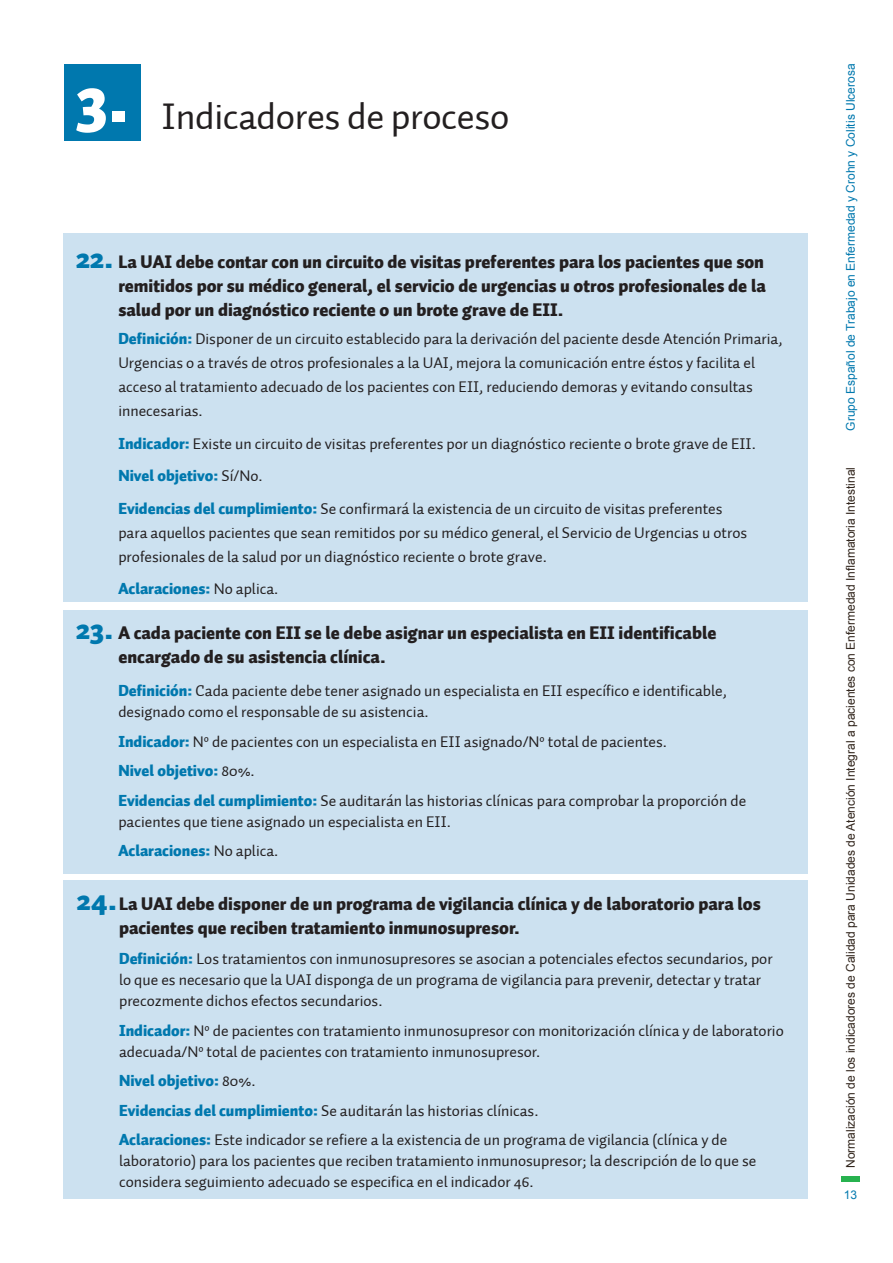
<style>
.page{position:relative;width:893px;height:1263px;background:#fff}
.page>*{position:absolute;margin:0;border:0;box-sizing:border-box;transform-origin:0 0}
.t1{font:700 67.5px "Arial";color:#fff}
.t2{font:900 67.5px "Auto 1";color:#fff}
.t3{font:37.5px "Auto 1";letter-spacing:-.01em;color:#231f20}
.t4{font:900 18px/24px "Auto 1";color:#231f20}
.t5{font:15.75px/21px "Auto 1";color:#231f20}
.t6{font:900 15.75px "Auto 1";color:#0078ae}
.t7{font:12px "Arial";color:#31251c}
.t8{font:12px "Arial";color:#0078ae}
.s1{font-size:30px;color:#0078ae}
.s2{font-weight:900;color:#0078ae}
.s3{font-weight:400;color:#231f20}
</style>
<div class="page">
<div style="left:841px;top:1177px;width:19px;height:5px;background:#27b24f"></div>
<div style="left:63px;top:233px;width:744px;height:369px;background:#cce1f0"></div>
<div style="left:64px;top:64px;width:76px;height:77px;background:#0078ae"></div>
<div style="left:63px;top:610px;width:744px;height:264px;background:#cce1f0"></div>
<div style="left:64px;top:881px;width:744px;height:318px;background:#cce1f0"></div>
<p class="t1" style="left:76px;top:67px;width:58px">3.</p>
<p class="t2" style="left:75px;top:54px;width:55px">3.</p>
<p class="t3" style="left:162px;top:93px;width:349px">Indicadores de proceso</p>
<p class="t4" style="left:118px;top:250px;width:649px;text-align:justify;text-indent:-43px"><span class="s1">22.</span> La UAI debe contar con un circuito de visitas preferentes para los pacientes que son remitidos por su médico general, el servicio de urgencias u otros profesionales de la salud por un diagnóstico reciente o un brote grave de EII.</p>
<p class="t5" style="left:118px;top:327px;width:666px;line-height:24px"><span class="s2">Definición:</span> Disponer de un circuito establecido para la derivación del paciente desde Atención Primaria, Urgencias o a través de otros profesionales a la UAI, mejora la comunicación entre éstos y facilita el acceso al tratamiento adecuado de los pacientes con EII, reduciendo demoras y evitando consultas innecesarias.</p>
<p class="t5" style="left:118px;top:433px;width:639px"><span class="s2">Indicador:</span> Existe un circuito de visitas preferentes por un diagnóstico reciente o brote grave de EII.</p>
<p class="t6" style="left:118px;top:465px;width:146px">Nivel objetivo: <span class="s3">Sí/No.</span></p>
<p class="t5" style="left:118px;top:497px;width:630px;line-height:24px"><span class="s2">Evidencias del cumplimiento:</span> Se confirmará la existencia de un circuito de visitas preferentes para aquellos pacientes que sean remitidos por su médico general, el Servicio de Urgencias u otros profesionales de la salud por un diagnóstico reciente o brote grave.</p>
<p class="t6" style="left:118px;top:578px;width:162px">Aclaraciones: <span class="s3">No aplica.</span></p>
<p class="t4" style="left:118px;top:622px;width:600px;text-indent:-43px"><span class="s1">23.</span> A cada paciente con EII se le debe asignar un especialista en EII identificable encargado de su asistencia clínica.</p>
<p class="t5" style="left:118px;top:681px;width:610px"><span class="s2">Definición:</span> Cada paciente debe tener asignado un especialista en EII específico e identificable, designado como el responsable de su asistencia.</p>
<p class="t5" style="left:118px;top:731px;width:550px"><span class="s2">Indicador:</span> Nº de pacientes con un especialista en EII asignado/Nº total de pacientes.</p>
<p class="t6" style="left:118px;top:760px;width:138px">Nivel objetivo: <span class="s3">80%.</span></p>
<p class="t5" style="left:118px;top:790px;width:629px"><span class="s2">Evidencias del cumplimiento:</span> Se auditarán las historias clínicas para comprobar la proporción de pacientes que tiene asignado un especialista en EII.</p>
<p class="t6" style="left:118px;top:840px;width:162px">Aclaraciones: <span class="s3">No aplica.</span></p>
<p class="t4" style="left:119px;top:893px;width:643px;text-indent:-43px"><span class="s1">24.</span>La UAI debe disponer de un programa de vigilancia clínica y de laboratorio para los pacientes que reciben tratamiento inmunosupresor.</p>
<p class="t5" style="left:119px;top:949px;width:655px"><span class="s2">Definición:</span> Los tratamientos con inmunosupresores se asocian a potenciales efectos secundarios, por lo que es necesario que la UAI disponga de un programa de vigilancia para prevenir, detectar y tratar precozmente dichos efectos secundarios.</p>
<p class="t5" style="left:119px;top:1020px;width:666px"><span class="s2">Indicador:</span> Nº de pacientes con tratamiento inmunosupresor con monitorización clínica y de laboratorio adecuada/Nº total de pacientes con tratamiento inmunosupresor.</p>
<p class="t6" style="left:119px;top:1070px;width:138px">Nivel objetivo: <span class="s3">80%.</span></p>
<p class="t5" style="left:119px;top:1100px;width:421px"><span class="s2">Evidencias del cumplimiento:</span> Se auditarán las historias clínicas.</p>
<p class="t5" style="left:119px;top:1130px;width:639px"><span class="s2">Aclaraciones:</span> Este indicador se refiere a la existencia de un programa de vigilancia (clínica y de laboratorio) para los pacientes que reciben tratamiento inmunosupresor; la descripción de lo que se considera seguimiento adecuado se especifica en el indicador 46.</p>
<p class="t8" style="left:843px;top:431px;width:368px;rotate:-90deg">Grupo Español de Trabajo en Enfermedad y Crohn y Colitis Ulcerosa</p>
<p class="t7" style="left:843px;top:1168px;width:703px;rotate:-90deg">Normalización de los indicadores de Calidad para Unidades de Atención Integral a pacientes con Enfermedad Inflamatoria Intestinal</p>
<p class="t8" style="left:844px;top:1187px;width:15px">13</p>
</div>
